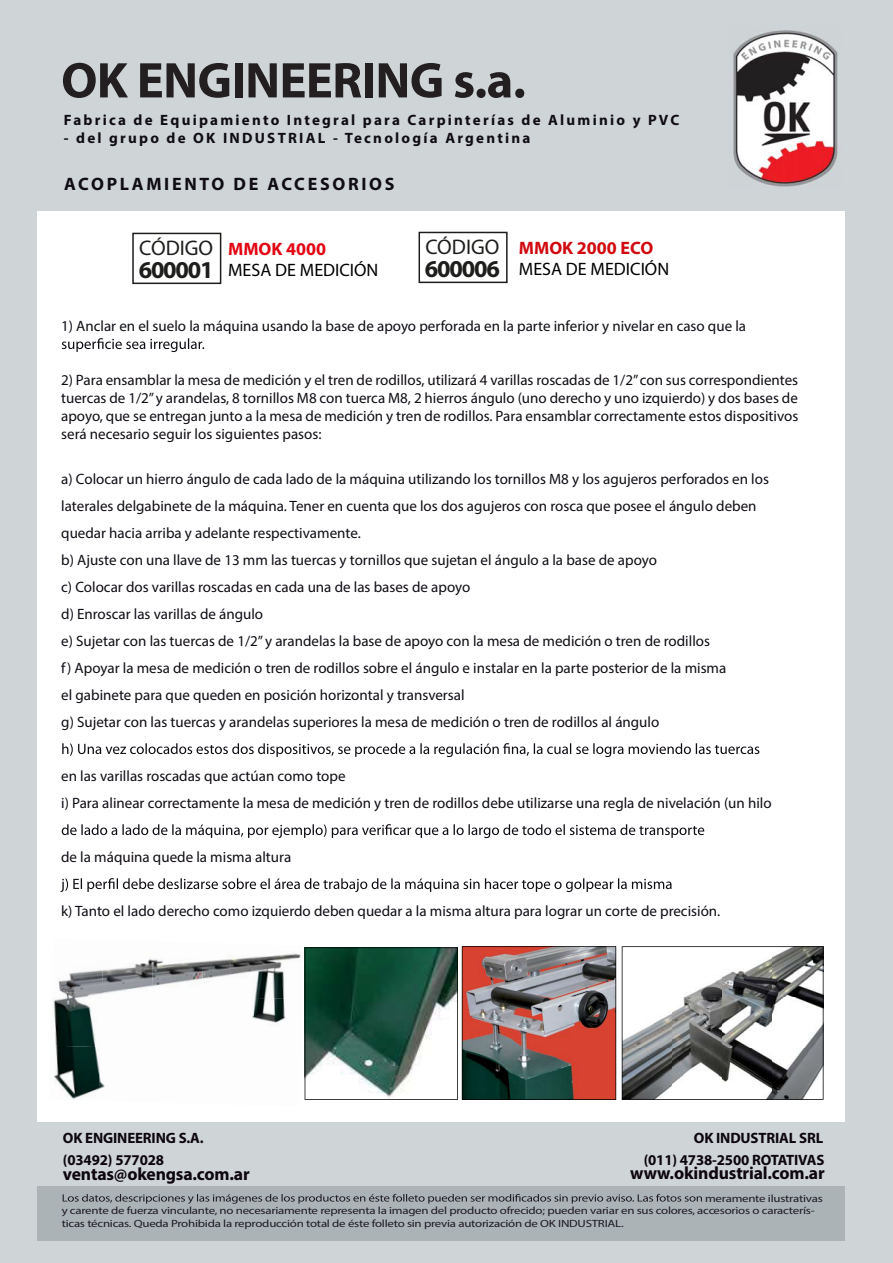
<style>
.page{position:relative;width:893px;height:1263px;background:#fff}
.page>*{position:absolute;margin:0;border:0;box-sizing:border-box;transform-origin:0 0}
.t1{font:700 50.55px "Myriad Pro";letter-spacing:-.01em;color:#231f20}
.t2{font:700 24.3px "Myriad Pro";letter-spacing:-.05em;color:#1d1d1b}
.t3{font:21.15px "Myriad Pro";color:#1d1d1b}
.t4{font:700 18.9px "Myriad Pro";color:#100c14;scale:.8 1}
.t5{font:18px "Myriad Pro";color:#000}
.t6{font:700 18px "Myriad Pro";letter-spacing:.15em;color:#100c14}
.t7{font:700 18px "Myriad Pro";color:#d10a10}
.t8{font:700 18px "Myriad Pro";color:#e30613}
.t9{font:700 17.85px "Myriad Pro";letter-spacing:-.01em;color:#0d060e}
.t10{font:15px/27px "Myriad Pro";color:#100c14}
.t11{font:700 15px "Myriad Pro";letter-spacing:.15em;color:#100c14}
.t12{font:700 15px "Myriad Pro";letter-spacing:-.01em;color:#0d060e}
.t13{font:10.5px/12.6px "Myriad Pro";letter-spacing:-.02em;color:#1f1923;scale:1.23 1}
</style>
<div class="page">
<div style="left:0;top:0;width:892px;height:1263px;background:#cfd4d7"></div>
<div style="left:37px;top:211px;width:808px;height:911px;background:#fff"></div>
<div style="left:37px;top:1186px;width:807px;height:55px;background:#abb3b6"></div>
<svg style="left:63px;top:1194px;width:639px;height:10px"></svg>
<svg style="left:62px;top:338px;width:142px;height:14px"></svg>
<svg style="left:62px;top:743px;width:697px;height:14px"></svg>
<svg style="left:62px;top:824px;width:642px;height:14px"></svg>
<svg style="left:60px;top:878px;width:611px;height:14px"></svg>
<img style="left:58px;top:959px;width:94px;height:34px">
<img style="left:152px;top:959px;width:50px;height:28px">
<img style="left:202px;top:957px;width:50px;height:22px">
<img style="left:252px;top:953px;width:49px;height:45px">
<img style="left:53px;top:992px;width:49px;height:54px">
<img style="left:100px;top:993px;width:7px;height:53px">
<img style="left:252px;top:998px;width:34px;height:25px">
<img style="left:54px;top:1046px;width:51px;height:54px">
<svg style="left:622px;top:946px;width:201px;height:154px"></svg>
<img style="left:305px;top:946px;width:311px;height:154px">
<img style="left:733px;top:30px;width:105px;height:157px">
<div style="left:132px;top:233px;width:89px;height:51px;border:2px solid #1d1d1b"></div>
<div style="left:418px;top:232px;width:90px;height:51px;border:2px solid #1d1d1b"></div>
<h1 class="t1" style="left:61px;top:47px;width:466px">OK ENGINEERING s.a.</h1>
<p class="t11" style="left:64px;top:110px;width:617px">Fabrica de Equipamiento Integral para Carpinterías de Aluminio y PVC</p>
<p class="t11" style="left:64px;top:128px;width:468px">- del grupo de OK INDUSTRIAL - Tecnología Argentina</p>
<p class="t6" style="left:64px;top:172px;width:332px">ACOPLAMIENTO DE ACCESORIOS</p>
<h3 class="t3" style="left:425px;top:234px;width:75px">CÓDIGO</h3>
<h2 class="t2" style="left:425px;top:253px;width:76px">600006</h2>
<h3 class="t3" style="left:139px;top:235px;width:75px">CÓDIGO</h3>
<h2 class="t2" style="left:139px;top:253px;width:76px">600001</h2>
<p class="t8" style="left:228px;top:237px;width:100px">MMOK 4000</p>
<p class="t5" style="left:228px;top:259px;width:152px">MESA DE MEDICIÓN</p>
<p class="t4" style="left:151px;top:261px;width:6px">:</p>
<p class="t4" style="left:449px;top:261px;width:6px">:</p>
<p class="t7" style="left:519px;top:236px;width:136px">MMOK 2000 ECO</p>
<p class="t5" style="left:519px;top:258px;width:152px">MESA DE MEDICIÓN</p>
<p class="t10" style="left:61px;top:312px;width:686px">1) Anclar en el suelo la máquina usando la base de apoyo perforada en la parte inferior y nivelar en caso que la</p>
<p class="t10" style="left:61px;top:371px;width:738px;line-height:18px;text-align:justify">2) Para ensamblar la mesa de medición y el tren de rodillos, utilizará 4 varillas roscadas de 1/2”con sus correspondientes tuercas de 1/2”y arandelas, 8 tornillos M8 con tuerca M8, 2 hierros ángulo (uno derecho y uno izquierdo) y dos bases de apoyo, que se entregan junto a la mesa de medición y tren de rodillos. Para ensamblar correctamente estos dispositivos será necesario seguir los siguientes pasos:</p>
<p class="t10" style="left:61px;top:465px;width:709px">a) Colocar un hierro ángulo de cada lado de la máquina utilizando los tornillos M8 y los agujeros perforados en los laterales delgabinete de la máquina. Tener en cuenta que los dos agujeros con rosca que posee el ángulo deben quedar hacia arriba y adelante respectivamente.<br>b) Ajuste con una llave de 13 mm las tuercas y tornillos que sujetan el ángulo a la base de apoyo<br>c) Colocar dos varillas roscadas en cada una de las bases de apoyo<br>d) Enroscar las varillas de ángulo<br>e) Sujetar con las tuercas de 1/2” y arandelas la base de apoyo con la mesa de medición o tren de rodillos<br>f) Apoyar la mesa de medición o tren de rodillos sobre el ángulo e instalar en la parte posterior de la misma<br>el gabinete para que queden en posición horizontal y transversal<br>g) Sujetar con las tuercas y arandelas superiores la mesa de medición o tren de rodillos al ángulo</p>
<p class="t10" style="left:61px;top:762px;width:712px">en las varillas roscadas que actúan como tope<br>i) Para alinear correctamente la mesa de medición y tren de rodillos debe utilizarse una regla de nivelación (un hilo</p>
<p class="t10" style="left:61px;top:843px;width:232px">de la máquina quede la misma altura</p>
<p class="t10" style="left:61px;top:897px;width:661px">k) Tanto el lado derecho como izquierdo deben quedar a la misma altura para lograr un corte de precisión.</p>
<p class="t12" style="left:63px;top:1128px;width:142px">OK ENGINEERING S.A.</p>
<p class="t12" style="left:694px;top:1128px;width:131px">OK INDUSTRIAL SRL</p>
<p class="t12" style="left:63px;top:1150px;width:103px">(03492) 577028</p>
<p class="t9" style="left:63px;top:1162px;width:188px">ventas@okengsa.com.ar</p>
<p class="t12" style="left:644px;top:1150px;width:182px">(011) 4738-2500 ROTATIVAS</p>
<p class="t9" style="left:630px;top:1161px;width:196px">www.okindustrial.com.ar</p>
<p class="t13" style="left:62px;top:1192px;width:620px;text-indent:643px">meramente ilustrativas y carente de fuerza vinculante, no necesariamente representa la imagen del producto ofrecido; pueden variar en sus colores, accesorios o caracterís&shy;ticas técnicas. Queda Prohibida la reproducción total de éste folleto sin previa autorización de OK INDUSTRIAL.</p>
</div>
